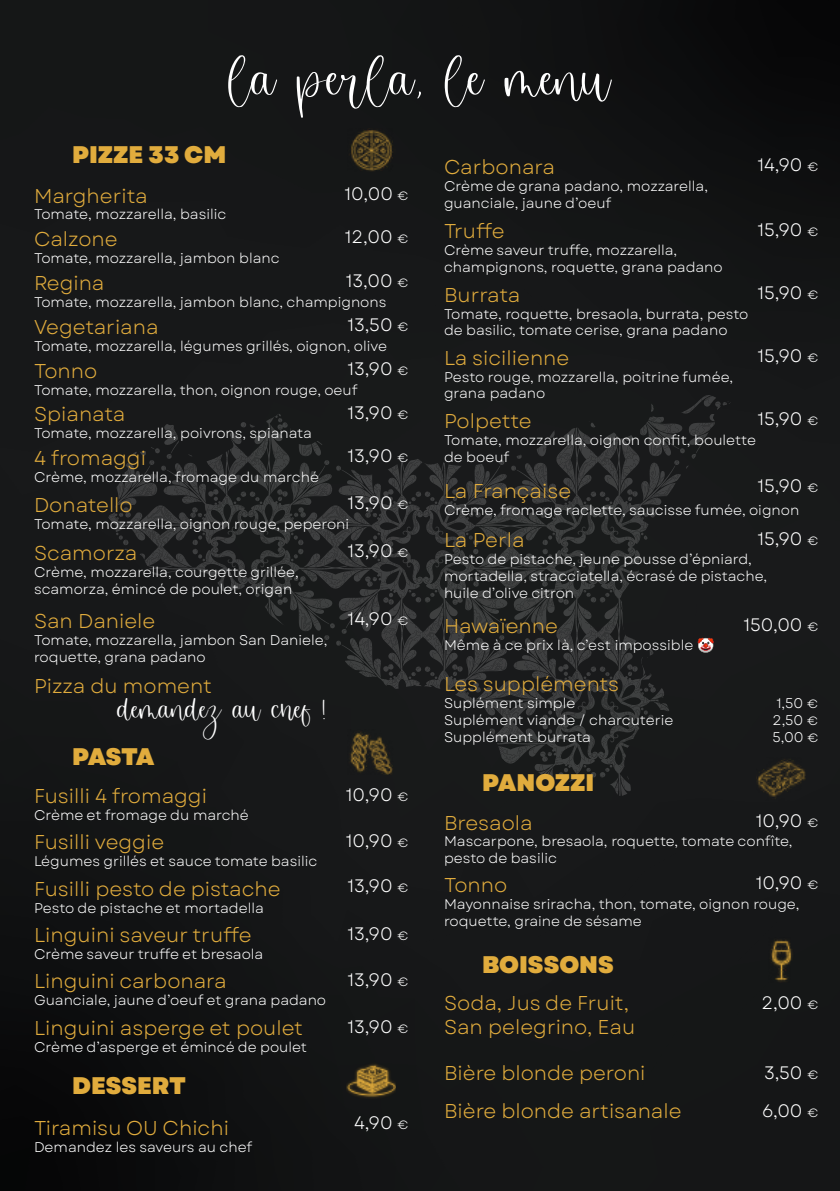
<style>
.page{position:relative;width:840px;height:1191px;background:#fff}
.page>*{position:absolute;margin:0;border:0;box-sizing:border-box;transform-origin:0 0}
.t1{font:60px "Misty Cloud";color:#fff}
.t2{font:32px "Misty Cloud";color:#fff}
.t3{font:800 24px "Garet";color:#e1ac3d}
.t4{font:20px "Garet";color:#e1ac3d}
.t5{font:18px "Garet";color:#fff}
.t6{font:14px/16.8px "Garet";color:#fff}
.s1{font-size:12px}
</style>
<div class="page">
<div style="left:0;top:0;width:839px;height:1191px;background:#151717"></div>
<svg style="left:108px;top:403px;width:589px;height:393px"></svg>
<img style="left:351px;top:130px;width:42px;height:41px">
<img style="left:346px;top:1064px;width:50px;height:34px">
<img style="left:347px;top:729px;width:48px;height:45px">
<img style="left:756px;top:759px;width:49px;height:40px">
<img style="left:770px;top:939px;width:23px;height:43px">
<h1 class="t1" style="left:229px;top:46px;width:382px">la perla, le menu</h1>
<h3 class="t3" style="left:72px;top:139px;width:156px">PIZZE 33 CM</h3>
<p class="t5" style="left:344px;top:182px;width:65px">10,00 <span class="s1">€</span></p>
<p class="t5" style="left:344px;top:226px;width:65px">12,00 <span class="s1">€</span></p>
<p class="t5" style="left:345px;top:269px;width:64px">13,00 <span class="s1">€</span></p>
<p class="t5" style="left:347px;top:314px;width:62px">13,50 <span class="s1">€</span></p>
<h3 class="t4" style="left:34px;top:183px;width:115px">Margherita</h3>
<p class="t6" style="left:34px;top:207px;width:194px">Tomate, mozzarella, basilic</p>
<h3 class="t4" style="left:34px;top:227px;width:85px">Calzone</h3>
<p class="t6" style="left:34px;top:250px;width:247px">Tomate, mozzarella, jambon blanc</p>
<h3 class="t4" style="left:34px;top:271px;width:72px">Regina</h3>
<p class="t6" style="left:34px;top:294px;width:354px">Tomate, mozzarella, jambon blanc, champignons</p>
<h3 class="t4" style="left:34px;top:315px;width:126px">Vegetariana</h3>
<p class="t6" style="left:34px;top:338px;width:354px">Tomate, mozzarella, légumes grillés, oignon, olive</p>
<h3 class="t4" style="left:34px;top:358px;width:65px">Tonno</h3>
<p class="t5" style="left:347px;top:358px;width:62px">13,90 <span class="s1">€</span></p>
<p class="t6" style="left:34px;top:382px;width:325px">Tomate, mozzarella, thon, oignon rouge, oeuf</p>
<h3 class="t4" style="left:34px;top:402px;width:93px">Spianata</h3>
<p class="t5" style="left:347px;top:401px;width:62px">13,90 <span class="s1">€</span></p>
<p class="t6" style="left:34px;top:425px;width:279px">Tomate, mozzarella, poivrons, spianata</p>
<h3 class="t4" style="left:34px;top:446px;width:113px">4 fromaggi</h3>
<p class="t5" style="left:347px;top:445px;width:62px">13,90 <span class="s1">€</span></p>
<p class="t6" style="left:34px;top:469px;width:286px">Crème, mozzarella, fromage du marché</p>
<h3 class="t4" style="left:34px;top:493px;width:100px">Donatello</h3>
<p class="t5" style="left:347px;top:492px;width:62px">13,90 <span class="s1">€</span></p>
<p class="t6" style="left:34px;top:516px;width:316px">Tomate, mozzarella, oignon rouge, peperoni</p>
<h3 class="t4" style="left:34px;top:541px;width:105px">Scamorza</h3>
<p class="t5" style="left:347px;top:540px;width:62px">13,90 <span class="s1">€</span></p>
<p class="t6" style="left:34px;top:564px;width:266px">Crème, mozzarella, courgette grillée, scamorza, émincé de poulet, origan</p>
<h3 class="t4" style="left:34px;top:609px;width:123px">San Daniele</h3>
<p class="t5" style="left:347px;top:608px;width:62px">14,90 <span class="s1">€</span></p>
<p class="t6" style="left:34px;top:632px;width:294px">Tomate, mozzarella, jambon San Daniele, roquette, grana padano</p>
<h3 class="t4" style="left:34px;top:673px;width:179px">Pizza du moment</h3>
<h2 class="t2" style="left:118px;top:691px;width:209px">demandez au chef !</h2>
<h3 class="t3" style="left:72px;top:740px;width:84px">PASTA</h3>
<h3 class="t4" style="left:34px;top:784px;width:174px">Fusilli 4 fromaggi</h3>
<p class="t6" style="left:34px;top:807px;width:216px">Crème et fromage du marché</p>
<h3 class="t4" style="left:34px;top:830px;width:132px">Fusilli veggie</h3>
<p class="t6" style="left:34px;top:853px;width:285px">Légumes grillés et sauce tomate basilic</p>
<h3 class="t4" style="left:34px;top:876px;width:248px">Fusilli pesto de pistache</h3>
<p class="t6" style="left:34px;top:899px;width:231px">Pesto de pistache et mortadella</p>
<h3 class="t4" style="left:34px;top:923px;width:219px">Linguini saveur truffe</h3>
<p class="t6" style="left:34px;top:946px;width:231px">Crème saveur truffe et bresaola</p>
<h3 class="t4" style="left:34px;top:969px;width:194px">Linguini carbonara</h3>
<p class="t6" style="left:34px;top:992px;width:293px">Guanciale, jaune d’oeuf et grana padano</p>
<h3 class="t4" style="left:34px;top:1015px;width:270px">Linguini asperge et poulet</h3>
<p class="t6" style="left:34px;top:1038px;width:274px">Crème d’asperge et émincé de poulet</p>
<h3 class="t3" style="left:72px;top:1070px;width:115px">DESSERT</h3>
<h3 class="t4" style="left:34px;top:1115px;width:196px">Tiramisu OU Chichi</h3>
<p class="t6" style="left:34px;top:1139px;width:220px">Demandez les saveurs au chef</p>
<p class="t5" style="left:345px;top:783px;width:64px">10,90 <span class="s1">€</span></p>
<p class="t5" style="left:345px;top:830px;width:64px">10,90 <span class="s1">€</span></p>
<p class="t5" style="left:347px;top:875px;width:62px">13,90 <span class="s1">€</span></p>
<p class="t5" style="left:347px;top:922px;width:62px">13,90 <span class="s1">€</span></p>
<p class="t5" style="left:347px;top:968px;width:62px">13,90 <span class="s1">€</span></p>
<p class="t5" style="left:347px;top:1015px;width:62px">13,90 <span class="s1">€</span></p>
<p class="t5" style="left:354px;top:1112px;width:55px">4,90 <span class="s1">€</span></p>
<h3 class="t4" style="left:444px;top:155px;width:112px">Carbonara</h3>
<p class="t5" style="left:757px;top:154px;width:62px">14,90 <span class="s1">€</span></p>
<p class="t6" style="left:444px;top:178px;width:265px">Crème de grana padano, mozzarella, guanciale, jaune d’oeuf</p>
<h3 class="t4" style="left:444px;top:219px;width:62px">Truffe</h3>
<p class="t5" style="left:757px;top:218px;width:62px">15,90 <span class="s1">€</span></p>
<p class="t6" style="left:444px;top:242px;width:280px">Crème saveur truffe, mozzarella, champignons, roquette, grana padano</p>
<h3 class="t4" style="left:444px;top:282px;width:78px">Burrata</h3>
<p class="t5" style="left:757px;top:281px;width:62px">15,90 <span class="s1">€</span></p>
<p class="t6" style="left:444px;top:306px;width:306px">Tomate, roquette, bresaola, burrata, pesto de basilic, tomate cerise, grana padano</p>
<h3 class="t4" style="left:444px;top:345px;width:127px">La sicilienne</h3>
<p class="t5" style="left:757px;top:344px;width:62px">15,90 <span class="s1">€</span></p>
<p class="t6" style="left:444px;top:369px;width:290px">Pesto rouge, mozzarella, poitrine fumée, grana padano</p>
<h3 class="t4" style="left:444px;top:409px;width:89px">Polpette</h3>
<p class="t5" style="left:757px;top:408px;width:62px">15,90 <span class="s1">€</span></p>
<p class="t6" style="left:444px;top:432px;width:313px">Tomate, mozzarella, oignon confit, boulette de boeuf</p>
<p class="t5" style="left:757px;top:475px;width:62px">15,90 <span class="s1">€</span></p>
<h3 class="t4" style="left:444px;top:479px;width:129px">La Française</h3>
<p class="t6" style="left:444px;top:502px;width:357px">Crème, fromage raclette, saucisse fumée, oignon</p>
<h3 class="t4" style="left:444px;top:528px;width:82px">La Perla</h3>
<p class="t5" style="left:757px;top:528px;width:62px">15,90 <span class="s1">€</span></p>
<p class="t6" style="left:444px;top:551px;width:324px">Pesto de pistache, jeune pousse d’épniard, mortadella, stracciatella, écrasé de pistache, huile d’olive citron</p>
<h3 class="t4" style="left:444px;top:614px;width:115px">Hawaïenne</h3>
<p class="t5" style="left:743px;top:614px;width:76px">150,00 <span class="s1">€</span></p>
<p class="t6" style="left:444px;top:637px;width:251px">Même à ce prix là, c’est impossible</p>
<h3 class="t4" style="left:444px;top:672px;width:176px">Les suppléments</h3>
<p class="t6" style="left:444px;top:695px;width:231px">Suplément simple<br>Suplément viande / charcuterie<br>Supplément burrata</p>
<p class="t6" style="left:772px;top:695px;width:47px;text-align:justify">1,50 <span class="s1">€ </span>2,50 <span class="s1">€ </span>5,00 <span class="s1">€</span></p>
<h3 class="t3" style="left:482px;top:766px;width:114px">PANOZZI</h3>
<p class="t5" style="left:755px;top:809px;width:64px">10,90 <span class="s1">€</span></p>
<h3 class="t4" style="left:444px;top:810px;width:90px">Bresaola</h3>
<p class="t6" style="left:444px;top:833px;width:350px">Mascarpone, bresaola, roquette, tomate confîte, pesto de basilic</p>
<p class="t5" style="left:755px;top:872px;width:64px">10,90 <span class="s1">€</span></p>
<h3 class="t4" style="left:444px;top:873px;width:65px">Tonno</h3>
<p class="t6" style="left:444px;top:896px;width:356px">Mayonnaise sriracha, thon, tomate, oignon rouge, roquette, graine de sésame</p>
<h3 class="t3" style="left:482px;top:948px;width:133px">BOISSONS</h3>
<h3 class="t4" style="left:444px;top:991px;width:186px">Soda, Jus de Fruit,</h3>
<p class="t5" style="left:761px;top:992px;width:58px">2,00 <span class="s1">€</span></p>
<h3 class="t4" style="left:444px;top:1015px;width:193px">San pelegrino, Eau</h3>
<h3 class="t4" style="left:444px;top:1060px;width:203px">Bière blonde peroni</h3>
<p class="t5" style="left:763px;top:1061px;width:55px">3,50 <span class="s1">€</span></p>
<h3 class="t4" style="left:444px;top:1098px;width:239px">Bière blonde artisanale</h3>
<p class="t5" style="left:761px;top:1099px;width:58px">6,00 <span class="s1">€</span></p>
</div>
